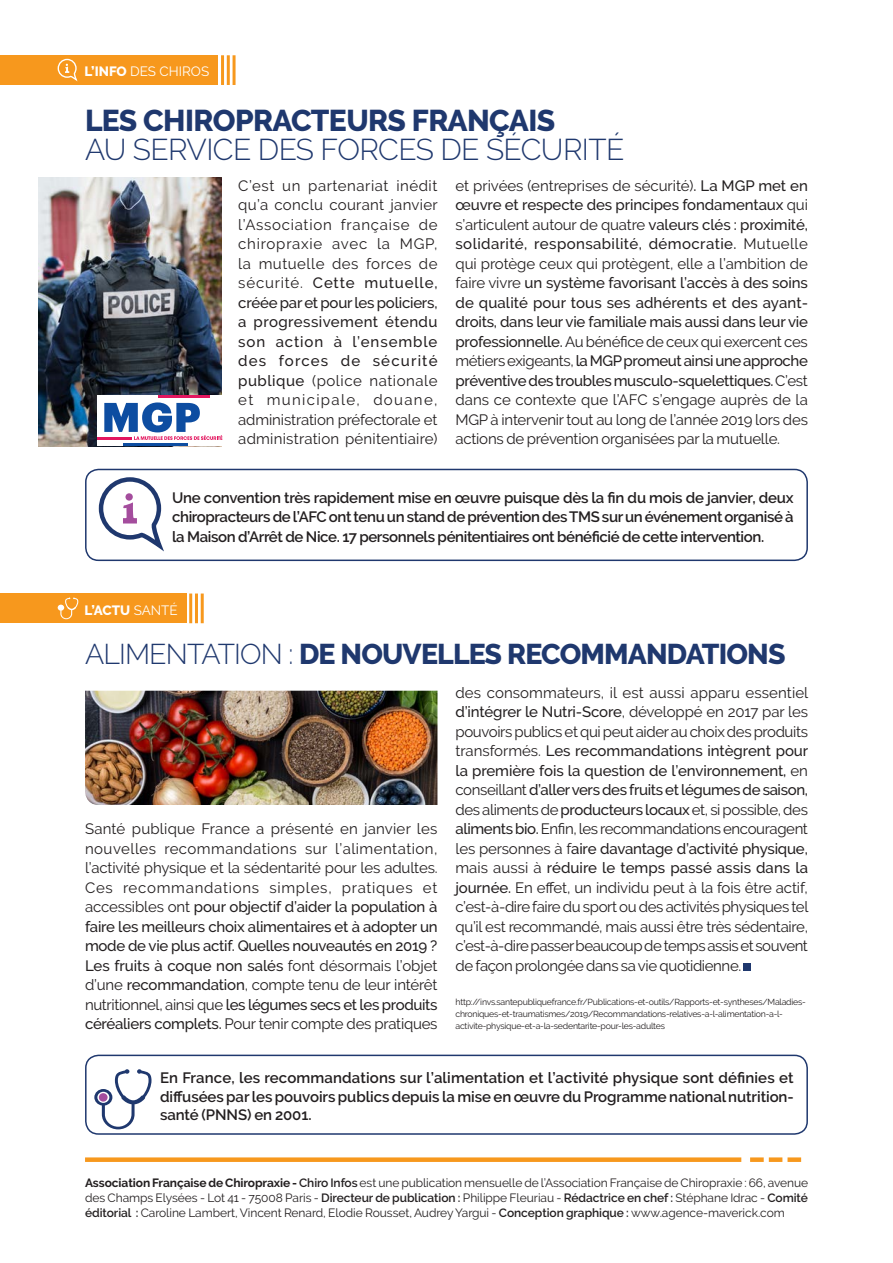
<style>
.page{position:relative;width:893px;height:1263px;background:#fff}
.page>*{position:absolute;margin:0;border:0;box-sizing:border-box;transform-origin:0 0}
.Titre{font:300 30px/28.5px "Raleway";letter-spacing:-.02em;color:#1f386e}
.Titre-2{font:800 28.5px "Raleway";letter-spacing:-.03em;color:#1f386e}
.Texte_courant{font:15px/19.5px "Raleway";letter-spacing:-.02em;color:#231f20;text-align:justify}
.Texte_courant-2{font:500 15px/19.5px "Raleway";letter-spacing:-.02em;color:#231f20;text-align:justify}
.Texte_courant-3{font:600 15px/19.5px "Raleway";letter-spacing:-.025em;color:#231f20;text-align:justify}
.t1{font:13.5px "Raleway";color:#fff}
.t2{font:800 13.5px "Raleway";color:#fff}
.Texte_ours{font:12px/15px "Raleway";letter-spacing:-.005em;color:#231f20;text-align:justify}
.Texte_courant-4{font:8.7px/12px "Raleway";letter-spacing:-.025em;color:#231f20}
.s1{font-weight:800}
.s2{font-weight:500}
.s3{font-weight:400}
.s4{font-weight:300}
.s5{font-weight:700}
.s6{font-weight:600}
</style>
<div class="page">
<div style="left:0;top:55px;width:218px;height:30px;background:#f7981d"></div>
<div style="left:0;top:593px;width:186px;height:30px;background:#f7981d"></div>
<hr style="left:189px;top:593px;width:3px;height:30px;background:#f7981d">
<hr style="left:195px;top:593px;width:3px;height:30px;background:#f7981d">
<hr style="left:201px;top:593px;width:3px;height:30px;background:#f7981d">
<hr style="left:221px;top:55px;width:3px;height:30px;background:#f7981d">
<hr style="left:227px;top:55px;width:3px;height:30px;background:#f7981d">
<hr style="left:233px;top:55px;width:3px;height:30px;background:#f7981d">
<svg style="left:57px;top:58px;width:20px;height:23px"></svg>
<svg style="left:58px;top:597px;width:20px;height:22px"></svg>
<div style="left:85px;top:469px;width:723px;height:92px;border:2px solid #1f386e;border-radius:13px"></div>
<div style="left:85px;top:1054px;width:723px;height:81px;border:2px solid #1f386e;border-radius:13px"></div>
<div style="left:85px;top:1157px;width:656px;height:5px;background:#f7981d"></div>
<div style="left:750px;top:1157px;width:14px;height:5px;background:#f7981d"></div>
<div style="left:769px;top:1157px;width:13px;height:5px;background:#f7981d"></div>
<div style="left:787px;top:1157px;width:14px;height:5px;background:#f7981d"></div>
<div style="left:743px;top:963px;width:8px;height:8px;background:#1f386e"></div>
<svg style="left:98px;top:477px;width:66px;height:73px"></svg>
<svg style="left:94px;top:1069px;width:57px;height:60px"></svg>
<svg style="left:97px;top:1092px;width:12px;height:11px"></svg>
<div style="left:99px;top:1093px;width:9px;height:8px;background:#a44d9d;border-radius:50%"></div>
<img style="left:39px;top:177px;width:182px;height:269px">
<img style="left:85px;top:691px;width:352px;height:114px">
<div style="left:97px;top:396px;width:125px;height:50px;background:#fff"></div>
<svg style="left:104px;top:402px;width:118px;height:38px"></svg>
<hr style="left:97px;top:437px;width:35px;height:2px;background:#e3165f">
<hr style="left:158px;top:396px;width:51px;height:2px;background:#e3165f">
<hr style="left:123px;top:443px;width:65px;height:3px;background:#0d4da1">
<p class="t1" style="left:84px;top:64px;width:126px"><span class="s1">L’INFO</span> DES CHIROS</p>
<p class="Titre" style="left:85px;top:106px;width:541px"><span class="s1">LES CHIROPRACTEURS FRANÇAIS<br></span>AU SERVICE DES FORCES DE SÉCURITÉ</p>
<p class="Texte_courant" style="left:238px;top:175px;width:201px">C’est un partenariat inédit qu’a conclu courant janvier l’Association française de chiropraxie avec la MGP, la mutuelle des forces de sécurité. <span class="s2">Cette mutuelle, créée par et pour les policiers, a progressivement étendu son action à l’ensemble des forces de sécurité publique</span> (police nationale et municipale, douane, administration préfectorale et administration pénitentiaire)</p>
<p class="Texte_courant-2" style="left:455px;top:175px;width:354px"><span class="s3">et privées (entreprises de sécurité)</span>. La MGP met en œuvre et respecte des principes fondamentaux <span class="s3">qui s’articulent autour de quatre</span> valeurs clés : proximité, solidarité, responsabilité, démocratie. <span class="s3">Mutuelle qui protège ceux qui protègent, elle a l’ambition de faire vivre</span> un système favorisant l’accès à des soins de qualité pour tous ses adhérents et des ayant&shy;droits, dans leur vie familiale mais aussi dans leur vie professionnelle. <span class="s3">Au bénéfice de ceux qui exercent ces métiers exigeants,</span> la MGP promeut ainsi une approche préventive des troubles musculo-squelettiques. <span class="s3">C’est dans ce contexte que l’AFC s’engage auprès de la MGP à intervenir tout au long de l’année 2019 lors des actions de prévention organisées par la mutuelle.</span></p>
<p class="Texte_courant-3" style="left:172px;top:488px;width:623px">Une convention très rapidement mise en œuvre puisque dès la fin du mois de janvier, deux chiropracteurs de l’AFC ont tenu un stand de prévention des TMS sur un événement organisé à la Maison d’Arrêt de Nice. 17 personnels pénitentiaires ont bénéficié de cette intervention.</p>
<p class="t2" style="left:85px;top:602px;width:95px">L’ACTU <span class="s3">SANTÉ</span></p>
<p class="Titre-2" style="left:85px;top:637px;width:702px"><span class="s4">ALIMENTATION :</span> DE NOUVELLES RECOMMANDATIONS</p>
<p class="Texte_courant" style="left:85px;top:819px;width:354px">Santé publique France a présenté en janvier les nouvelles recommandations sur l’alimentation, l’activité physique et la sédentarité pour les adultes.<br>Ces recommandations simples, pratiques et accessibles ont <span class="s2">pour objectif d’aider la population à faire les meilleurs choix alimentaires et à adopter un mode de vie plus actif. Quelles nouveautés en 2019 ?<br>Les fruits à coque non salés</span> font désormais l’objet d’une <span class="s2">recommandation</span>, compte tenu de leur intérêt nutritionnel, ainsi que <span class="s2">les légumes secs et les produits céréaliers complets.</span> Pour tenir compte des pratiques</p>
<p class="Texte_courant" style="left:455px;top:682px;width:354px">des consommateurs, il est aussi apparu essentiel <span class="s2">d’intégrer le Nutri-Score</span>, développé en 2017 par les pouvoirs publics et qui peut aider au choix des produits transformés. <span class="s2">Les recommandations intègrent pour la première fois la question de l’environnement,</span> en conseillant <span class="s2">d’aller vers des fruits et légumes de saison, </span>des aliments de <span class="s2">producteurs locaux</span> et, si possible, des <span class="s2">aliments bio.</span> Enfin, les recommandations encouragent les personnes à f<span class="s2">aire davantage d’activité physique, </span>mais aussi à <span class="s2">réduire le temps passé assis dans la journée.</span> En effet, un individu peut à la fois être actif, c’est-à-dire faire du sport ou des activités physiques tel qu’il est recommandé, mais aussi être très sédentaire, c’est-à-dire passer beaucoup de temps assis et souvent de façon prolongée dans sa vie quotidienne.</p>
<p class="Texte_courant-4" style="left:455px;top:995px;width:352px">http://invs.santepubliquefrance.fr/Publications-et-outils/Rapports-et-syntheses/Maladies&shy;chroniques-et-traumatismes/2019/Recommandations-relatives-a-l-alimentation-a-l&shy;activite-physique-et-a-la-sedentarite-pour-les-adultes</p>
<p class="Texte_courant-3" style="left:160px;top:1068px;width:635px;line-height:18.8px">En France, les recommandations sur l’alimentation et l’activité physique sont définies et diffusées par les pouvoirs publics depuis la mise en œuvre du Programme national nutrition&shy;santé (PNNS) en 2001.</p>
<p class="Texte_ours" style="left:85px;top:1175px;width:725px"><span class="s5">Association Française de Chiropraxie -</span> <span class="s6">Chiro Infos</span> est une publication mensuelle de l’Association Française de Chiropraxie : 66, avenue des Champs Elysées - Lot 41 - 75008 Paris - <span class="s6">Directeur de publication :</span> Philippe Fleuriau - <span class="s6">Rédactrice en chef :</span> Stéphane Idrac - <span class="s6">Comité éditorial :</span> Caroline Lambert, Vincent Renard, Elodie Rousset, Audrey Yargui - <span class="s6">Conception graphique :</span> www.agence-maverick.com</p>
</div>
